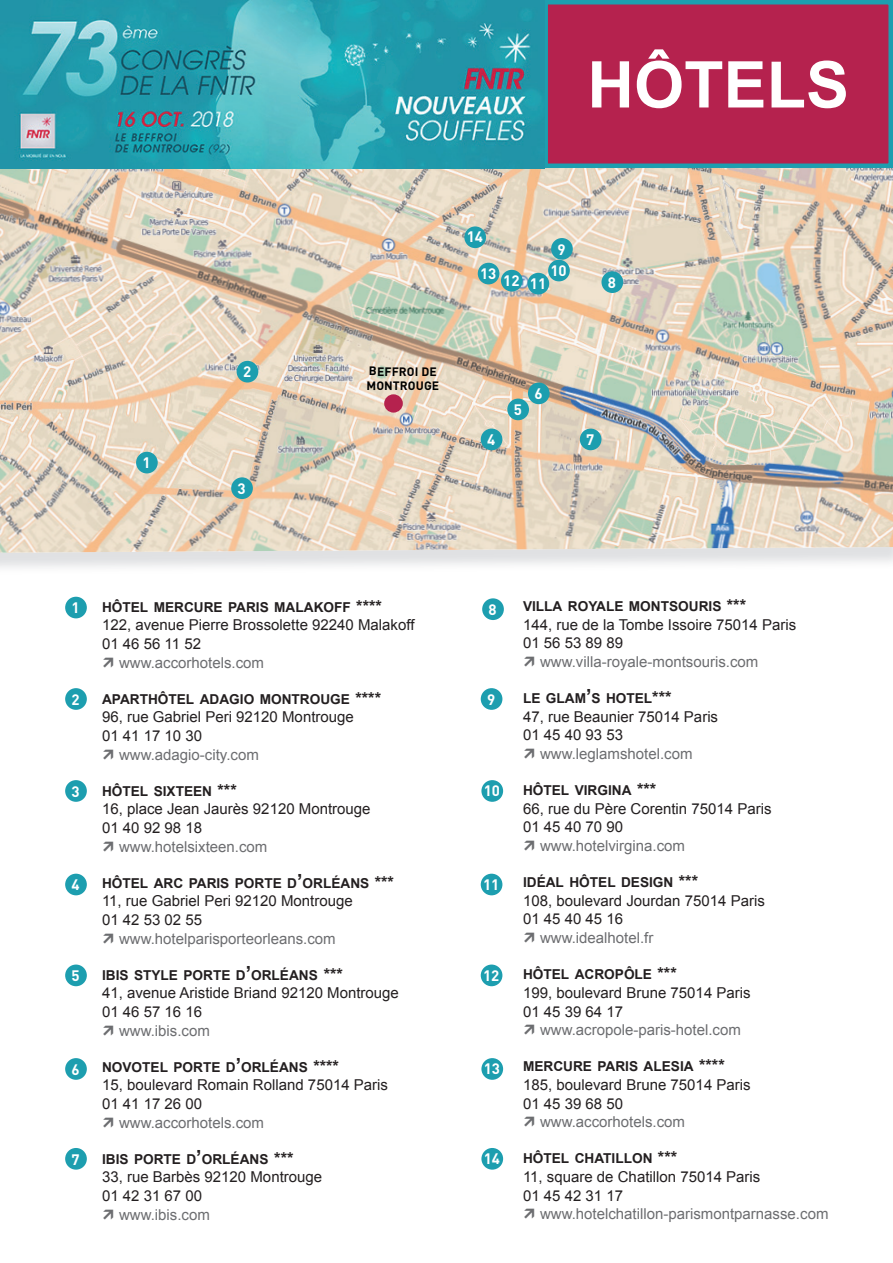
<style>
.page{position:relative;width:893px;height:1263px;background:#fff}
.page>*{position:absolute;margin:0;border:0;box-sizing:border-box;transform-origin:0 0}
.t1{font:700 64.5px "Arial";color:#fff}
.t2{font:15px/18.8px "Arial";color:#231f20}
.t3{font:15px "Arial";color:#6c6d70}
.t4{font:700 15px "DIN Pro";color:#fff}
.t5{font:700 13.65px "Arial";color:#231f20}
.t6{font:700 12px/14.5px "DIN Pro";letter-spacing:.005em;color:#000}
.s1{font-size:16.5px}
.s2{font-size:19.5px}
</style>
<div class="page">
<img style="left:0;top:168px;width:893px;height:385px">
<div style="left:65px;top:597px;width:22px;height:21px;background:#1d9eaf;border-radius:50%"></div>
<div style="left:65px;top:688px;width:22px;height:22px;background:#1d9eaf;border-radius:50%"></div>
<div style="left:65px;top:780px;width:22px;height:22px;background:#1d9eaf;border-radius:50%"></div>
<div style="left:65px;top:874px;width:22px;height:21px;background:#1d9eaf;border-radius:50%"></div>
<div style="left:65px;top:964px;width:22px;height:22px;background:#1d9eaf;border-radius:50%"></div>
<div style="left:65px;top:1058px;width:22px;height:22px;background:#1d9eaf;border-radius:50%"></div>
<div style="left:481px;top:688px;width:21px;height:22px;background:#1d9eaf;border-radius:50%"></div>
<div style="left:481px;top:780px;width:22px;height:22px;background:#1d9eaf;border-radius:50%"></div>
<div style="left:481px;top:874px;width:21px;height:21px;background:#1d9eaf;border-radius:50%"></div>
<div style="left:481px;top:964px;width:21px;height:22px;background:#1d9eaf;border-radius:50%"></div>
<div style="left:481px;top:1058px;width:22px;height:22px;background:#1d9eaf;border-radius:50%"></div>
<div style="left:481px;top:1148px;width:22px;height:22px;background:#1d9eaf;border-radius:50%"></div>
<div style="left:507px;top:399px;width:22px;height:21px;background:#1d9eaf;border-radius:50%"></div>
<div style="left:231px;top:477px;width:22px;height:22px;background:#1d9eaf;border-radius:50%"></div>
<div style="left:481px;top:429px;width:21px;height:21px;background:#1d9eaf;border-radius:50%"></div>
<div style="left:527px;top:273px;width:22px;height:21px;background:#1d9eaf;border-radius:50%"></div>
<div style="left:501px;top:270px;width:22px;height:21px;background:#1d9eaf;border-radius:50%"></div>
<div style="left:548px;top:260px;width:22px;height:21px;background:#1d9eaf;border-radius:50%"></div>
<div style="left:551px;top:238px;width:22px;height:22px;background:#1d9eaf;border-radius:50%"></div>
<div style="left:237px;top:361px;width:21px;height:21px;background:#1d9eaf;border-radius:50%"></div>
<div style="left:528px;top:382px;width:22px;height:22px;background:#1d9eaf;border-radius:50%"></div>
<div style="left:384px;top:394px;width:19px;height:19px;background:#b5224e;border-radius:50%"></div>
<div style="left:464px;top:226px;width:22px;height:22px;background:#1d9eaf;border-radius:50%"></div>
<div style="left:136px;top:452px;width:22px;height:21px;background:#1d9eaf;border-radius:50%"></div>
<div style="left:546px;top:2px;width:345px;height:164px;background:#b5224e"></div>
<div style="left:543px;top:0;width:350px;height:168px;border:4px solid #1d9eaf"></div>
<div style="left:580px;top:429px;width:21px;height:21px;background:#1d9eaf;border-radius:50%"></div>
<div style="left:478px;top:263px;width:21px;height:21px;background:#1d9eaf;border-radius:50%"></div>
<div style="left:601px;top:271px;width:22px;height:22px;background:#1d9eaf;border-radius:50%"></div>
<div style="left:65px;top:1148px;width:22px;height:22px;background:#1d9eaf;border-radius:50%"></div>
<div style="left:482px;top:598px;width:22px;height:22px;background:#1d9eaf;border-radius:50%"></div>
<img style="left:0;top:0;width:545px;height:168px">
<h1 class="t1" style="left:587px;top:42px;width:263px">HÔTELS</h1>
<p class="t4" style="left:142px;top:453px;width:10px">1</p>
<p class="t4" style="left:243px;top:362px;width:10px">2</p>
<p class="t4" style="left:238px;top:478px;width:10px">3</p>
<p class="t4" style="left:467px;top:227px;width:18px">14</p>
<p class="t4" style="left:480px;top:263px;width:18px">13</p>
<p class="t4" style="left:503px;top:272px;width:44px">12 11</p>
<p class="t4" style="left:557px;top:239px;width:10px">9</p>
<p class="t4" style="left:550px;top:260px;width:18px">10</p>
<p class="t4" style="left:608px;top:272px;width:10px">8</p>
<p class="t6" style="left:366px;top:364px;width:74px">BEFFROI DE<br>MONTROUGE</p>
<p class="t4" style="left:487px;top:429px;width:10px">4</p>
<p class="t4" style="left:514px;top:399px;width:10px">5</p>
<p class="t4" style="left:534px;top:383px;width:10px">6</p>
<p class="t4" style="left:586px;top:429px;width:10px">7</p>
<p class="t4" style="left:72px;top:598px;width:10px">1</p>
<p class="t4" style="left:72px;top:689px;width:10px">2</p>
<p class="t4" style="left:72px;top:781px;width:10px">3</p>
<p class="t4" style="left:72px;top:875px;width:10px">4</p>
<p class="t4" style="left:72px;top:965px;width:10px">5</p>
<p class="t4" style="left:72px;top:1059px;width:10px">6</p>
<p class="t4" style="left:72px;top:1149px;width:10px">7</p>
<p class="t5" style="left:102px;top:598px;width:281px">HÔTEL MERCURE PARIS MALAKOFF <span class="s1">****</span></p>
<p class="t2" style="left:102px;top:616px;width:314px">122, avenue Pierre Brossolette 92240 Malakoff<br>01 46 56 11 52</p>
<p class="t3" style="left:119px;top:653px;width:147px">www.accorhotels.com</p>
<p class="t5" style="left:102px;top:690px;width:281px">APARTHÔTEL ADAGIO MONTROUGE <span class="s1">****</span></p>
<p class="t2" style="left:102px;top:708px;width:253px">96, rue Gabriel Peri 92120 Montrouge<br>01 41 17 10 30</p>
<p class="t3" style="left:119px;top:745px;width:141px">www.adagio-city.com</p>
<p class="t5" style="left:102px;top:782px;width:136px">HÔTEL SIXTEEN <span class="s1">***</span></p>
<p class="t2" style="left:102px;top:800px;width:270px">16, place Jean Jaurès 92120 Montrouge<br>01 40 92 98 18</p>
<p class="t3" style="left:119px;top:837px;width:150px">www.hotelsixteen.com</p>
<p class="t5" style="left:102px;top:874px;width:293px">HÔTEL ARC PARIS PORTE D<span class="s2">’</span>ORLÉANS <span class="s1">***</span></p>
<p class="t2" style="left:102px;top:892px;width:252px">11, rue Gabriel Peri 92120 Montrouge<br>01 42 53 02 55</p>
<p class="t3" style="left:119px;top:929px;width:218px">www.hotelparisporteorleans.com</p>
<p class="t5" style="left:102px;top:966px;width:242px">IBIS STYLE PORTE D<span class="s2">’</span>ORLÉANS <span class="s1">***</span></p>
<p class="t2" style="left:102px;top:984px;width:298px">41, avenue Aristide Briand 92120 Montrouge<br>01 46 57 16 16</p>
<p class="t3" style="left:119px;top:1021px;width:92px">www.ibis.com</p>
<p class="t5" style="left:102px;top:1058px;width:238px">NOVOTEL PORTE D<span class="s2">’</span>ORLÉANS <span class="s1">****</span></p>
<p class="t2" style="left:102px;top:1076px;width:287px">15, boulevard Romain Rolland 75014 Paris<br>01 41 17 26 00</p>
<p class="t3" style="left:119px;top:1113px;width:147px">www.accorhotels.com</p>
<p class="t5" style="left:102px;top:1150px;width:193px">IBIS PORTE D<span class="s2">’</span>ORLÉANS <span class="s1">***</span></p>
<p class="t2" style="left:102px;top:1168px;width:222px">33, rue Barbès 92120 Montrouge<br>01 42 31 67 00</p>
<p class="t3" style="left:119px;top:1205px;width:92px">www.ibis.com</p>
<p class="t4" style="left:489px;top:599px;width:10px">8</p>
<p class="t4" style="left:487px;top:689px;width:10px">9</p>
<p class="t4" style="left:484px;top:780px;width:18px">10</p>
<p class="t4" style="left:483px;top:874px;width:18px">11</p>
<p class="t4" style="left:483px;top:965px;width:18px">12</p>
<p class="t4" style="left:484px;top:1058px;width:18px">13</p>
<p class="t4" style="left:484px;top:1148px;width:18px">14</p>
<p class="t5" style="left:523px;top:597px;width:225px">VILLA ROYALE MONTSOURIS <span class="s1">***</span></p>
<p class="t2" style="left:523px;top:615px;width:275px">144, rue de la Tombe Issoire 75014 Paris<br>01 56 53 89 89</p>
<p class="t3" style="left:540px;top:652px;width:220px">www.villa-royale-montsouris.com</p>
<p class="t5" style="left:523px;top:689px;width:150px">LE GLAM<span class="s2">’</span>S HOTEL<span class="s1">***</span></p>
<p class="t2" style="left:523px;top:707px;width:197px">47, rue Beaunier 75014 Paris<br>01 45 40 93 53</p>
<p class="t3" style="left:540px;top:744px;width:154px">www.leglamshotel.com</p>
<p class="t5" style="left:523px;top:781px;width:135px">HÔTEL VIRGINA <span class="s1">***</span></p>
<p class="t2" style="left:523px;top:799px;width:250px">66, rue du Père Corentin 75014 Paris<br>01 45 40 70 90</p>
<p class="t3" style="left:540px;top:836px;width:147px">www.hotelvirgina.com</p>
<p class="t5" style="left:523px;top:873px;width:177px">IDÉAL HÔTEL DESIGN <span class="s1">***</span></p>
<p class="t2" style="left:523px;top:891px;width:243px">108, boulevard Jourdan 75014 Paris<br>01 45 40 45 16</p>
<p class="t3" style="left:540px;top:928px;width:115px">www.idealhotel.fr</p>
<p class="t5" style="left:523px;top:965px;width:155px">HÔTEL ACROPÔLE <span class="s1">***</span></p>
<p class="t2" style="left:523px;top:983px;width:229px">199, boulevard Brune 75014 Paris<br>01 45 39 64 17</p>
<p class="t3" style="left:540px;top:1020px;width:202px">www.acropole-paris-hotel.com</p>
<p class="t5" style="left:523px;top:1057px;width:203px">MERCURE PARIS ALESIA <span class="s1">****</span></p>
<p class="t2" style="left:523px;top:1075px;width:229px">185, boulevard Brune 75014 Paris<br>01 45 39 68 50</p>
<p class="t3" style="left:540px;top:1112px;width:147px">www.accorhotels.com</p>
<p class="t5" style="left:523px;top:1149px;width:156px">HÔTEL CHATILLON <span class="s1">***</span></p>
<p class="t2" style="left:523px;top:1167px;width:239px">11, square de Chatillon 75014 Paris<br>01 45 42 31 17</p>
<p class="t3" style="left:540px;top:1204px;width:290px">www.hotelchatillon-parismontparnasse.com</p>
</div>
